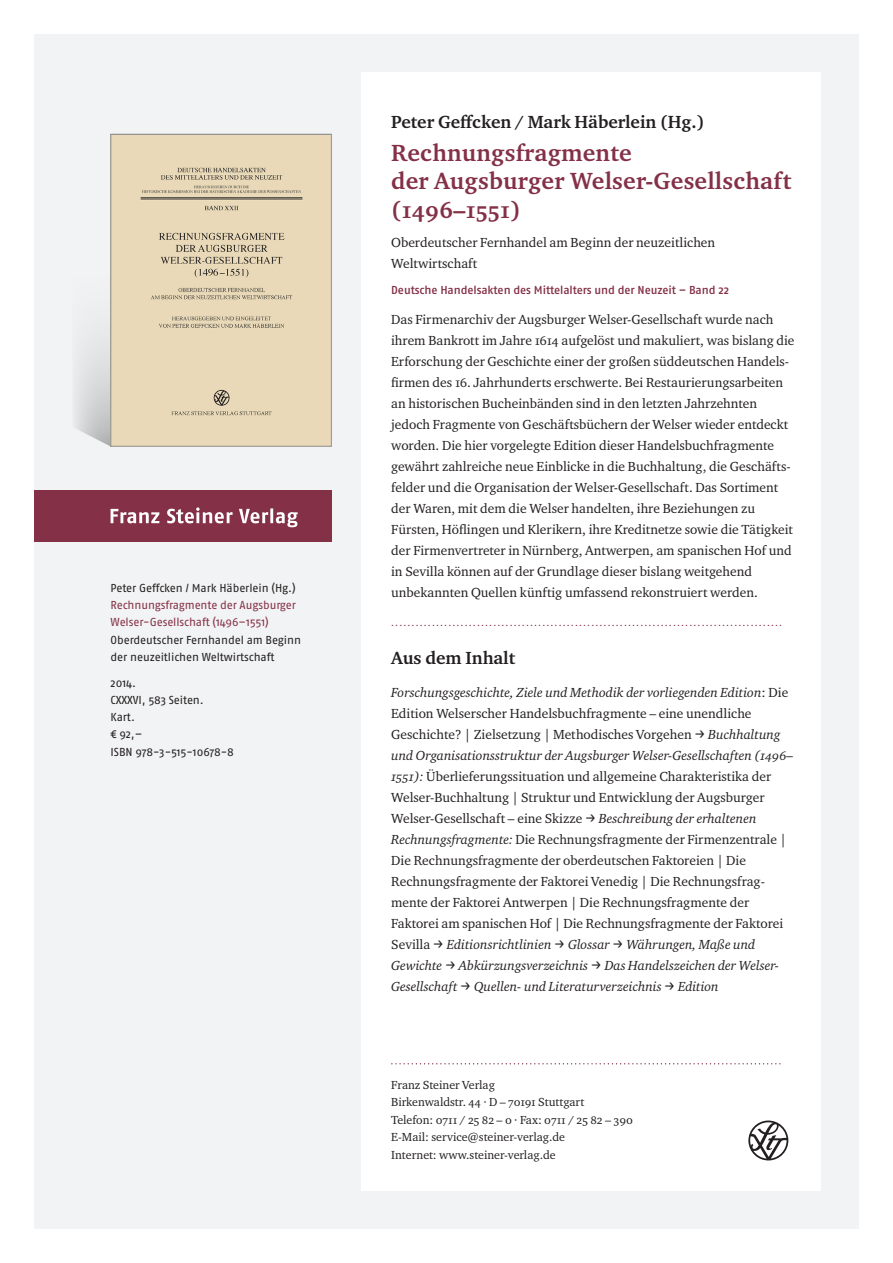
<style>
.page{position:relative;width:893px;height:1263px;background:#fff}
.page>*{position:absolute;margin:0;border:0;box-sizing:border-box;transform-origin:0 0}
._2_Titel{font:700 24px/28.5px "Charter ITC Pro";letter-spacing:.01em;color:#843046}
._1_Autor{font:700 18px "Charter ITC Pro";color:#231f20}
._4_Fliesstext___Unte{font:13.5px/21px "Charter ITC Pro";color:#231f20}
._6_Verlagsadresse{font:12px "Charter ITC Pro";color:#231f20}
._5_Imprint_ISBN_Ersc{font:11.55px/17.2px "Fago No";letter-spacing:-.01em;color:#231f20}
._5a_Imprint_ISBN_Tit{font:11.55px/17.2px "Fago No";letter-spacing:-.01em;color:#843046}
._5b_Imprint_ISBN_Unt{font:11.55px/17.2px "Fago No";letter-spacing:-.005em;color:#231f20}
._3_Reihe{font:11.55px "Fago No Med";letter-spacing:-.005em;color:#843046}
._4_1_Trennlinie{font:10.5px "Charter ITC Pro";color:#843046}
.s1{font-style:italic}
.s2{font-family:"Fago No Regular Expert"}
</style>
<div class="page">
<div style="left:34px;top:34px;width:825px;height:1195px;background:#f2f3f4"></div>
<div style="left:361px;top:72px;width:460px;height:1119px;background:#fff"></div>
<div style="left:34px;top:490px;width:298px;height:51px;background:#843046"></div>
<svg style="left:111px;top:507px;width:187px;height:20px"></svg>
<svg style="left:75px;top:229px;width:36px;height:217px"></svg>
<svg style="left:748px;top:1120px;width:41px;height:41px"></svg>
<svg style="left:391px;top:1063px;width:390px;height:1px"></svg>
<img style="left:113px;top:136px;width:217px;height:308px">
<div style="left:111px;top:134px;width:221px;height:312px;border:1px solid #939598"></div>
<p class="_5_Imprint_ISBN_Ersc" style="left:111px;top:579px;width:187px">Peter Geffcken / Mark Häberlein (Hg.)</p>
<p class="_5a_Imprint_ISBN_Tit" style="left:111px;top:596px;width:187px">Rechnungsfragmente der Augsburger<br>Welser-Gesellschaft (1496–1551)</p>
<p class="_5b_Imprint_ISBN_Unt" style="left:111px;top:631px;width:192px">Oberdeutscher Fernhandel am Beginn der neuzeitlichen Weltwirtschaft</p>
<p class="_5_Imprint_ISBN_Ersc" style="left:111px;top:674px;width:125px">2014.<br>CXXXVI, 583 Seiten.<br>Kart.<br>¤ 92,–<br>ISBN 978-3-515-10678-8</p>
<p class="_1_Autor" style="left:391px;top:111px;width:315px">Peter Geffcken / Mark Häberlein (Hg.)</p>
<p class="_2_Titel" style="left:391px;top:138px;width:402px">Rechnungsfragmente<br>der Augsburger Welser-Gesellschaft (1496–1551)</p>
<p class="_4_Fliesstext___Unte" style="left:391px;top:232px;width:325px">Oberdeutscher Fernhandel am Beginn der neuzeitlichen<br>Weltwirtschaft</p>
<p class="_3_Reihe" style="left:391px;top:283px;width:339px">Deutsche Handelsakten des Mittelalters und der Neuzeit – Band 22</p>
<p class="_4_Fliesstext___Unte" style="left:391px;top:308px;width:405px">Das Firmenarchiv der Augsburger Welser-Gesellschaft wurde nach ihrem Bankrott im Jahre 1614 aufgelöst und makuliert, was bislang die Erforschung der Geschichte einer der großen süddeutschen Handels&shy;firmen des 16. Jahrhunderts erschwerte. Bei Restaurierungsarbeiten an historischen Bucheinbänden sind in den letzten Jahrzehnten jedoch Fragmente von Geschäftsbüchern der Welser wieder entdeckt worden. Die hier vorgelegte Edition dieser Handelsbuchfragmente gewährt zahlreiche neue Einblicke in die Buchhaltung, die Geschäfts&shy;felder und die Organisation der Welser-Gesellschaft. Das Sortiment der Waren, mit dem die Welser handelten, ihre Beziehungen zu Fürsten, Höflingen und Klerikern, ihre Kreditnetze sowie die Tätigkeit der Firmenvertreter in Nürnberg, Antwerpen, am spanischen Hof und in Sevilla können auf der Grundlage dieser bislang weitgehend unbekannten Quellen künftig umfassend rekonstruiert werden.</p>
<p class="_4_1_Trennlinie" style="left:391px;top:616px;width:392px">................................................................................................</p>
<p class="_1_Autor" style="left:391px;top:646px;width:125px">Aus dem Inhalt</p>
<p class="_4_Fliesstext___Unte" style="left:391px;top:682px;width:404px"><span class="s1">Forschungsgeschichte, Ziele und Methodik der vorliegenden Edition</span>: Die Edition Welserscher Handelsbuchfragmente – eine unendliche Geschichte? | Zielsetzung | Methodisches Vorgehen <span class="s2">p</span> <span class="s1">Buchhaltung und Organisationsstruktur der Augsburger Welser-Gesellschaften (1496– 1551):</span> Überlieferungssituation und allgemeine Charakteristika der Welser-Buchhaltung | Struktur und Entwicklung der Augsburger Welser-Gesellschaft – eine Skizze <span class="s2">p</span> <span class="s1">Beschreibung der erhaltenen Rechnungsfragmente:</span> Die Rechnungsfragmente der Firmenzentrale | Die Rechnungsfragmente der oberdeutschen Faktoreien | Die Rechnungsfragmente der Faktorei Venedig | Die Rechnungsfrag&shy;mente der Faktorei Antwerpen | Die Rechnungsfragmente der Faktorei am spanischen Hof | Die Rechnungsfragmente der Faktorei Sevilla <span class="s2">p</span> <span class="s1">Editionsrichtlinien</span> <span class="s2">p</span> <span class="s1">Glossar</span> <span class="s2">p</span> <span class="s1">Währungen, Maße und Gewichte</span> <span class="s2">p</span> <span class="s1">Abkürzungsverzeichnis</span> <span class="s2">p</span> <span class="s1">Das Handelszeichen der Welser-Gesellschaft</span> <span class="s2">p</span> <span class="s1">Quellen- und Literaturverzeichnis</span> <span class="s2">p</span> <span class="s1">Edition</span></p>
<p class="_6_Verlagsadresse" style="left:391px;top:1077px;width:105px">Franz Steiner Verlag</p>
<p class="_6_Verlagsadresse" style="left:391px;top:1095px;width:195px">Birkenwaldstr. 44 · D – 70191 Stuttgart</p>
<p class="_6_Verlagsadresse" style="left:391px;top:1112px;width:243px">Telefon: 0711 / 25 82 – 0 · Fax: 0711 / 25 82 – 390</p>
<p class="_6_Verlagsadresse" style="left:391px;top:1130px;width:175px">E-Mail: service@steiner-verlag.de</p>
<p class="_6_Verlagsadresse" style="left:391px;top:1147px;width:166px">Internet: www.steiner-verlag.de</p>
</div>
